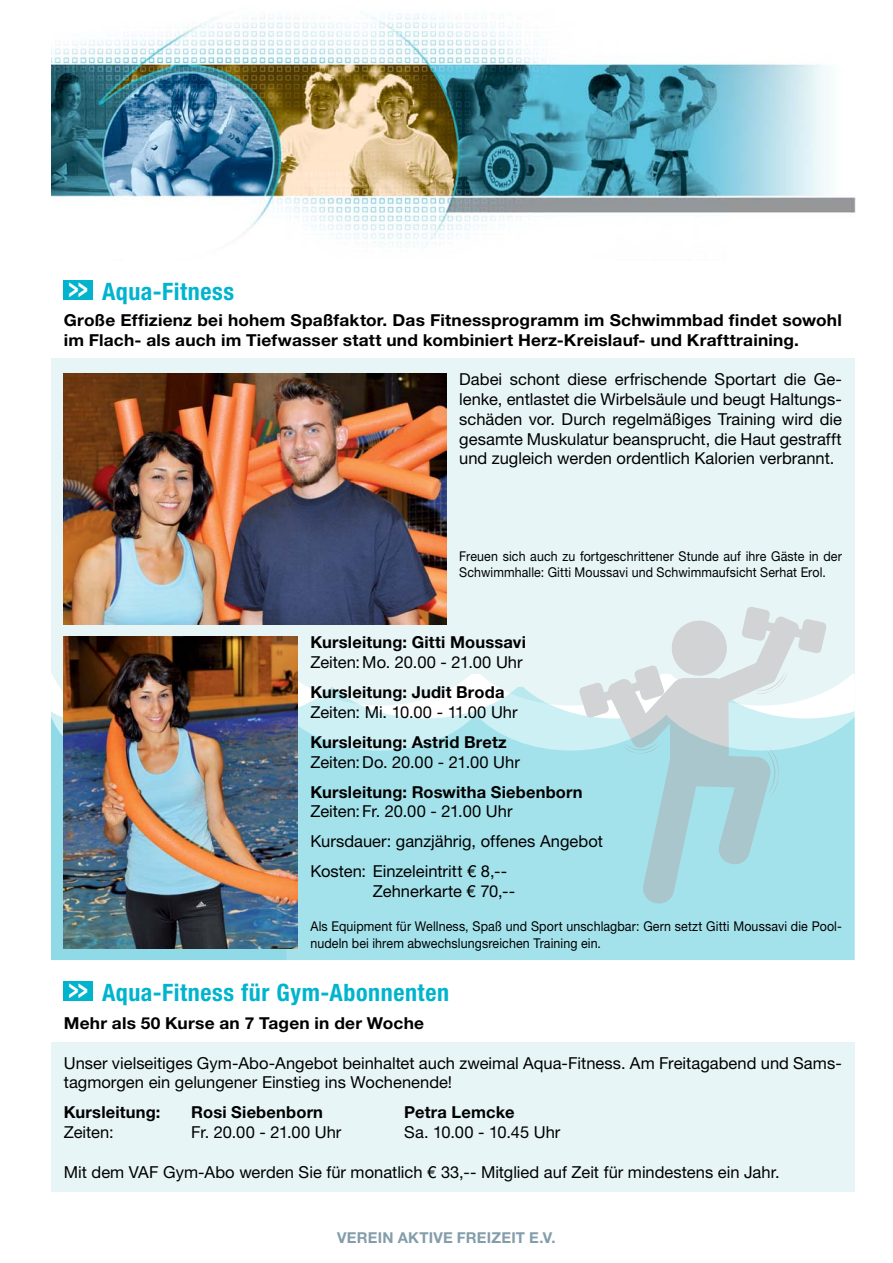
<style>
.page{position:relative;width:893px;height:1263px;background:#fff}
.page>*{position:absolute;margin:0;border:0;box-sizing:border-box;transform-origin:0 0}
.t1{font:700 condensed 24px "Helvetica Neue LT Std";letter-spacing:.025em;color:#00b4ce}
.t2{font:16.5px/19.8px "Helvetica Neue LT Std";color:#000}
.t3{font:700 16.5px/19.8px "Helvetica Neue LT Std";letter-spacing:.01em;color:#000;scale:1.05 1}
.t4{font:700 16.5px "Helvetica Neue LT Std";letter-spacing:.01em;color:#000}
.t5{font:700 15px "Helvetica Neue LT Std";letter-spacing:.015em;color:#849daa}
.t6{font:13.5px/16.2px "Helvetica Neue LT Std";letter-spacing:.01em;color:#000;scale:.92 1}
.s1{font-stretch:expanded;font-size:28.5px;color:#fff}
</style>
<div class="page">
<div style="left:51px;top:359px;width:804px;height:601px;background:#e7f5f7"></div>
<img style="left:51px;top:14px;width:805px;height:232px">
<div style="left:51px;top:1043px;width:804px;height:149px;background:#e7f5f7"></div>
<svg style="left:298px;top:687px;width:556px;height:28px"></svg>
<svg style="left:745px;top:607px;width:81px;height:46px"></svg>
<svg style="left:579px;top:683px;width:28px;height:32px"></svg>
<svg style="left:607px;top:616px;width:192px;height:99px"></svg>
<svg style="left:756px;top:671px;width:32px;height:23px"></svg>
<svg style="left:286px;top:715px;width:569px;height:245px;background:#a8e0e9"></svg>
<svg style="left:51px;top:715px;width:235px;height:245px;background:#8ed5e1"></svg>
<div style="left:64px;top:281px;width:29px;height:19px;background:#00b4ce"></div>
<img style="left:64px;top:373px;width:382px;height:251px">
<img style="left:64px;top:636px;width:234px;height:313px">
<div style="left:64px;top:981px;width:29px;height:20px;background:#00b4ce"></div>
<h1 class="t1" style="left:68px;top:277px;width:167px"><span class="s1">&gt;&gt;</span> Aqua-Fitness</h1>
<p class="t3" style="left:64px;top:310px;width:742px">Große Effizienz bei hohem Spaßfaktor. Das Fitnessprogramm im Schwimmbad findet sowohl im Flach- als auch im Tiefwasser statt und kombiniert Herz-Kreislauf- und Krafttraining.</p>
<p class="t2" style="left:459px;top:369px;width:384px;text-align:justify">Dabei schont diese erfrischende Sportart die Ge&shy;lenke, entlastet die Wirbelsäule und beugt Haltungs&shy;schäden vor. Durch regelmäßiges Training wird die gesamte Muskulatur beansprucht, die Haut gestrafft und zugleich werden ordentlich Kalorien verbrannt.</p>
<p class="t6" style="left:459px;top:548px;width:417px">Freuen sich auch zu fortgeschrittener Stunde auf ihre Gäste in der<br>Schwimmhalle: Gitti Moussavi und Schwimmaufsicht Serhat Erol.</p>
<p class="t4" style="left:310px;top:632px;width:217px">Kursleitung: Gitti Moussavi</p>
<p class="t2" style="left:310px;top:652px;width:214px">Zeiten:Mo. 20.00 - 21.00 Uhr</p>
<p class="t4" style="left:310px;top:682px;width:196px">Kursleitung: Judit Broda</p>
<p class="t2" style="left:310px;top:702px;width:209px">Zeiten: Mi. 10.00 - 11.00 Uhr</p>
<p class="t4" style="left:310px;top:732px;width:198px">Kursleitung: Astrid Bretz</p>
<p class="t2" style="left:310px;top:752px;width:211px">Zeiten:Do. 20.00 - 21.00 Uhr</p>
<p class="t4" style="left:310px;top:781px;width:274px">Kursleitung: Roswitha Siebenborn</p>
<p class="t2" style="left:310px;top:796px;width:294px;line-height:30px">Zeiten:Fr. 20.00 - 21.00 Uhr<br>Kursdauer: ganzjährig, offenes Angebot<br>Kosten: Einzeleintritt € 8,--</p>
<p class="t2" style="left:373px;top:881px;width:144px">Zehnerkarte € 70,--</p>
<p class="t6" style="left:310px;top:918px;width:579px">Als Equipment für Wellness, Spaß und Sport unschlagbar: Gern setzt Gitti Moussavi die Pool&shy;nudeln bei ihrem abwechslungsreichen Training ein.</p>
<h1 class="t1" style="left:68px;top:978px;width:382px"><span class="s1">&gt;&gt;</span> Aqua-Fitness für Gym-Abonnenten</h1>
<p class="t3" style="left:64px;top:1013px;width:345px">Mehr als 50 Kurse an 7 Tagen in der Woche</p>
<p class="t2" style="left:64px;top:1052px;width:780px">Unser vielseitiges Gym-Abo-Angebot beinhaltet auch zweimal Aqua-Fitness. Am Freitagabend und Sams&shy;tagmorgen ein gelungener Einstieg ins Wochenende!</p>
<p class="t4" style="left:64px;top:1102px;width:115px">Kursleitung: R</p>
<p class="t4" style="left:203px;top:1102px;width:121px">osi Siebenborn</p>
<p class="t4" style="left:404px;top:1102px;width:112px">Petra Lemcke</p>
<p class="t2" style="left:64px;top:1122px;width:51px">Zeiten:</p>
<p class="t2" style="left:191px;top:1122px;width:152px">Fr. 20.00 - 21.00 Uhr</p>
<p class="t2" style="left:404px;top:1122px;width:158px">Sa. 10.00 - 10.45 Uhr</p>
<p class="t2" style="left:64px;top:1162px;width:717px">Mit dem VAF Gym-Abo werden Sie für monatlich € 33,-- Mitglied auf Zeit für mindestens ein Jahr.</p>
<p class="t5" style="left:337px;top:1228px;width:220px">Verein aktive Freizeit E.V.</p>
</div>
